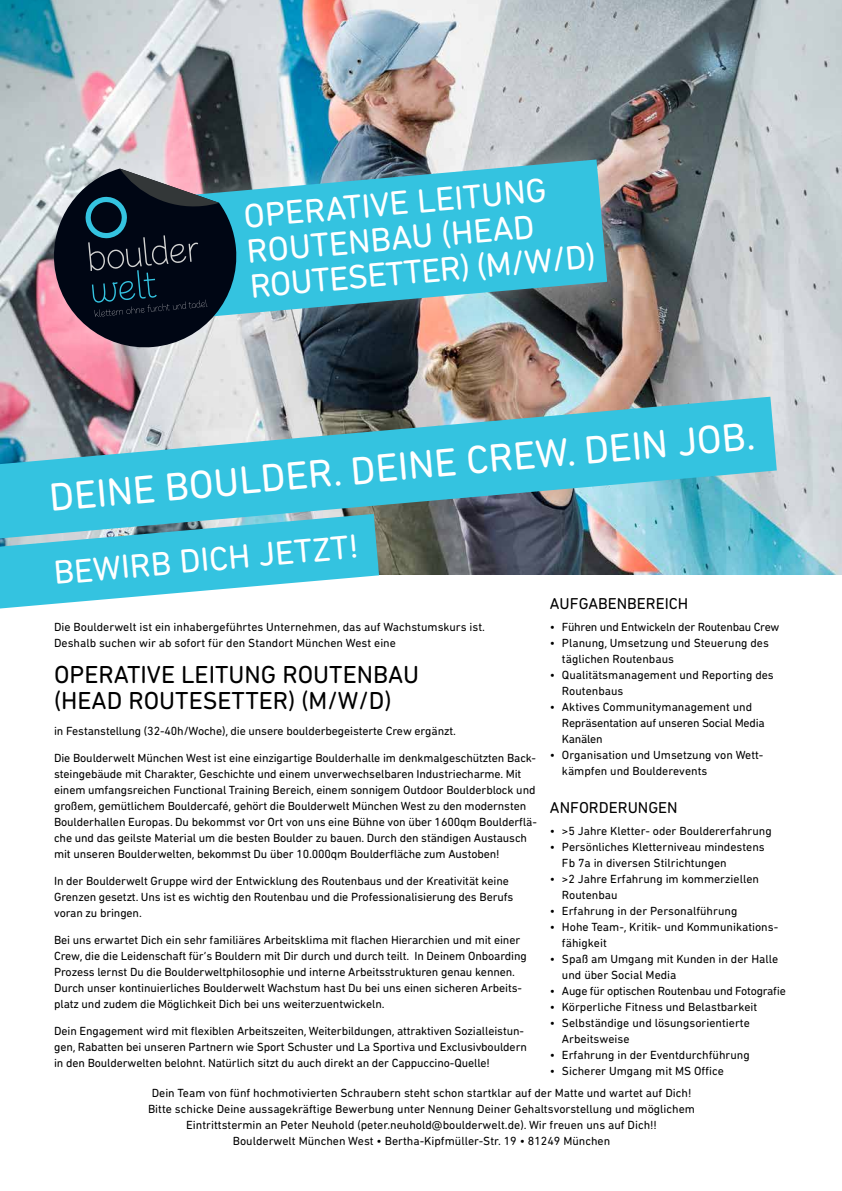
<style>
.page{position:relative;width:842px;height:1191px;background:#fff}
.page>*{position:absolute;margin:0;border:0;box-sizing:border-box;transform-origin:0 0}
.t1{font:40px "DIN Next Rounded LT Pro";color:#fff}
.t2{font:34.2px/35px "DIN Next Rounded LT Pro";color:#fff}
.t3{font:34px "DIN Next Rounded LT Pro";color:#fff}
.t4{font:25px/26px "DIN Next Rounded LT Pro";color:#000}
.t5{font:16px "DIN Next Rounded LT Pro";color:#000}
.t6{font:12px/16px "DIN Next Rounded LT Pro";letter-spacing:-.01em;color:#000}
</style>
<div class="page">
<img style="left:1px;top:0;width:841px;height:575px">
<img style="left:0;top:397px;width:777px;height:141px">
<svg style="left:0;top:514px;width:379px;height:94px"></svg>
<div style="left:25px;top:131px;width:610px;height:245px;background:#fff;opacity:.3"></div>
<svg style="left:152px;top:159px;width:455px;height:162px;fill:#34c3e0"></svg>
<svg style="left:50px;top:169px;width:191px;height:182px"></svg>
<h2 class="t2" style="left:242px;top:199px;width:348px;rotate:-5deg">OPERATIVE LEITUNG<br>ROUTENBAU (HEAD<br>ROUTESETTER) (M/W/D)</h2>
<h1 class="t1" style="left:47px;top:474px;width:710px;rotate:-5deg">DEINE BOULDER. DEINE CREW. DEIN JOB.</h1>
<h3 class="t3" style="left:52px;top:553px;width:307px;rotate:-5deg">BEWIRB DICH JETZT!</h3>
<h3 class="t5" style="left:550px;top:594px;width:140px">AUFGABENBEREICH</h3>
<p class="t6" style="left:550px;top:619px;width:231px">• Führen und Entwickeln der Routenbau Crew</p>
<p class="t6" style="left:562px;top:634px;width:208px;text-indent:-12px">• Planung, Umsetzung und Steuerung des täglichen Routenbaus</p>
<p class="t6" style="left:562px;top:666px;width:213px;text-indent:-12px">• Qualitätsmanagement und Reporting des<br>Routenbaus</p>
<p class="t6" style="left:562px;top:698px;width:204px;text-indent:-12px">• Aktives Communitymanagement und<br>Repräsentation auf unseren Social Media<br>Kanälen</p>
<p class="t6" style="left:562px;top:746px;width:203px;text-indent:-12px">• Organisation und Umsetzung von Wett&shy;kämpfen und Boulderevents</p>
<p class="t6" style="left:54px;top:618px;width:432px">Die Boulderwelt ist ein inhabergeführtes Unternehmen, das auf Wachstumskurs ist.<br>Deshalb suchen wir ab sofort für den Standort München West eine</p>
<h3 class="t4" style="left:54px;top:661px;width:366px">OPERATIVE LEITUNG ROUTENBAU (HEAD ROUTESETTER) (M/W/D)</h3>
<p class="t6" style="left:54px;top:722px;width:403px">in Festanstellung (32-40h/Woche), die unsere boulderbegeisterte Crew ergänzt.</p>
<p class="t6" style="left:54px;top:749px;width:484px">Die Boulderwelt München West ist eine einzigartige Boulderhalle im denkmalgeschützten Back&shy;steingebäude mit Charakter, Geschichte und einem unverwechselbaren Industriecharme. Mit einem umfangsreichen Functional Training Bereich, einem sonnigem Outdoor Boulderblock und großem, gemütlichem Bouldercafé, gehört die Boulderwelt München West zu den modernsten Boulderhallen Europas. Du bekommst vor Ort von uns eine Bühne von über 1600qm Boulderflä&shy;che und das geilste Material um die besten Boulder zu bauen. Durch den ständigen Austausch mit unseren Boulderwelten, bekommst Du über 10.000qm Boulderfläche zum Austoben!</p>
<p class="t6" style="left:54px;top:872px;width:461px">In der Boulderwelt Gruppe wird der Entwicklung des Routenbaus und der Kreativität keine<br>Grenzen gesetzt. Uns ist es wichtig den Routenbau und die Professionalisierung des Berufs voran zu bringen.</p>
<p class="t6" style="left:54px;top:931px;width:474px">Bei uns erwartet Dich ein sehr familiäres Arbeitsklima mit flachen Hierarchien und mit einer Crew, die die Leidenschaft für’s Bouldern mit Dir durch und durch teilt. In Deinem Onboarding Prozess lernst Du die Boulderweltphilosophie und interne Arbeitsstrukturen genau kennen.<br>Durch unser kontinuierliches Boulderwelt Wachstum hast Du bei uns einen sicheren Arbeits&shy;platz und zudem die Möglichkeit Dich bei uns weiterzuentwickeln.</p>
<p class="t6" style="left:54px;top:1022px;width:474px">Dein Engagement wird mit flexiblen Arbeitszeiten, Weiterbildungen, attraktiven Sozialleistun&shy;gen, Rabatten bei unseren Partnern wie Sport Schuster und La Sportiva und Exclusivbouldern in den Boulderwelten belohnt. Natürlich sitzt du auch direkt an der Cappuccino-Quelle!</p>
<p class="t6" style="left:148px;top:1085px;width:548px;text-align:center">Dein Team von fünf hochmotivierten Schraubern steht schon startklar auf der Matte und wartet auf Dich!<br>Bitte schicke Deine aussagekräftige Bewerbung unter Nennung Deiner Gehaltsvorstellung und möglichem Eintrittstermin an Peter Neuhold (peter.neuhold@boulderwelt.de). Wir freuen uns auf Dich!!<br>Boulderwelt München West • Bertha-Kipfmüller-Str. 19 • 81249 München</p>
<h3 class="t5" style="left:550px;top:798px;width:129px">ANFORDERUNGEN</h3>
<p class="t6" style="left:550px;top:823px;width:223px">• &gt;5 Jahre Kletter- oder Bouldererfahrung</p>
<p class="t6" style="left:562px;top:839px;width:204px;text-indent:-12px">• Persönliches Kletterniveau mindestens<br>Fb 7a in diversen Stilrichtungen</p>
<p class="t6" style="left:562px;top:871px;width:199px;text-indent:-12px">• &gt;2 Jahre Erfahrung im kommerziellen<br>Routenbau</p>
<p class="t6" style="left:550px;top:903px;width:189px">• Erfahrung in der Personalführung</p>
<p class="t6" style="left:562px;top:919px;width:218px;text-indent:-12px">• Hohe Team-, Kritik- und Kommunikations&shy;fähigkeit</p>
<p class="t6" style="left:562px;top:951px;width:218px;text-indent:-12px">• Spaß am Umgang mit Kunden in der Halle und über Social Media</p>
<p class="t6" style="left:550px;top:983px;width:237px">• Auge für optischen Routenbau und Fotografie</p>
<p class="t6" style="left:550px;top:999px;width:209px">• Körperliche Fitness und Belastbarkeit</p>
<p class="t6" style="left:562px;top:1015px;width:189px;text-indent:-12px">• Selbständige und lösungsorientierte<br>Arbeitsweise</p>
<p class="t6" style="left:550px;top:1047px;width:201px">• Erfahrung in der Eventdurchführung</p>
<p class="t6" style="left:550px;top:1063px;width:175px">• Sicherer Umgang mit MS Office</p>
</div>
